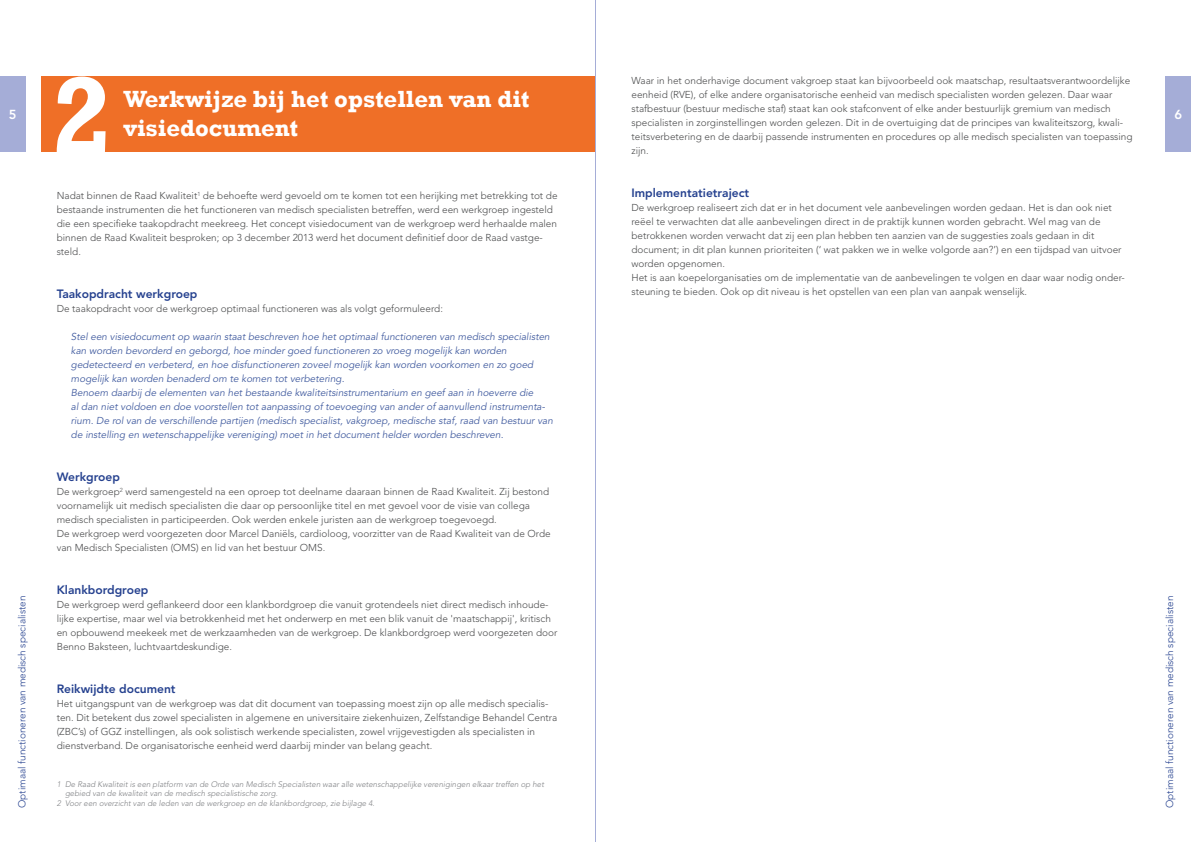
<style>
.page{position:relative;width:1191px;height:842px;background:#fff}
.page>*{position:absolute;margin:0;border:0;box-sizing:border-box;transform-origin:0 0}
.t1{font:700 24px/28.8px "Rockwell";color:#fff}
.t2{font:800 13px "Avenir LT Std";color:#fff}
.t3{font:800 12px "Avenir LT Std";color:#25418f}
.t4{font:300 10px/14px "Avenir LT Std";color:#4b4c4d}
.t5{font:italic 10px/14px "Avenir LT Std";color:#435da0}
.t6{font:300 10px "Avenir LT Std";color:#25418f}
.t7{font:italic 300 8px "Avenir LT Std";color:#808285}
</style>
<div class="page">
<div style="left:1165px;top:77px;width:26px;height:75px;background:#a5add7"></div>
<div style="left:0;top:77px;width:26px;height:75px;background:#a5add7"></div>
<div style="left:41px;top:77px;width:554px;height:75px;background:#ef6f27"></div>
<svg style="left:57px;top:77px;width:49px;height:75px"></svg>
<hr style="left:595px;top:0;width:1px;height:842px;background:#a5add7">
<p class="t4" style="left:631px;top:74px;width:502px">Waar in het onderhavige document vakgroep staat kan bijvoorbeeld ook maatschap, resultaatsverantwoordelijke eenheid (RVE), of elke andere organisatorische eenheid van medisch specialisten worden gelezen. Daar waar stafbestuur (bestuur medische staf) staat kan ook stafconvent of elke ander bestuurlijk gremium van medisch specialisten in zorginstellingen worden gelezen. Dit in de overtuiging dat de principes van kwaliteitszorg, kwali&shy;teitsverbetering en de daarbij passende instrumenten en procedures op alle medisch specialisten van toepassing zijn.</p>
<p class="t3" style="left:631px;top:185px;width:119px">Implementatietraject</p>
<p class="t4" style="left:631px;top:200px;width:495px">De werkgroep realiseert zich dat er in het document vele aanbevelingen worden gedaan. Het is dan ook niet reëel te verwachten dat alle aanbevelingen direct in de praktijk kunnen worden gebracht. Wel mag van de betrokkenen worden verwacht dat zij een plan hebben ten aanzien van de suggesties zoals gedaan in dit document; in dit plan kunnen prioriteiten (‘ wat pakken we in welke volgorde aan?’) en een tijdspad van uitvoer worden opgenomen.<br>Het is aan koepelorganisaties om de implementatie van de aanbevelingen te volgen en daar waar nodig onder&shy;steuning te bieden. Ook op dit niveau is het opstellen van een plan van aanpak wenselijk.</p>
<h1 class="t1" style="left:123px;top:85px;width:407px">Werkwijze bij het opstellen van dit visiedocument</h1>
<h2 class="t2" style="left:9px;top:107px;width:9px">5</h2>
<h2 class="t2" style="left:1174px;top:107px;width:9px">6</h2>
<p class="t4" style="left:57px;top:188px;width:502px">Nadat binnen de Raad Kwaliteit<sup>1</sup> de behoefte werd gevoeld om te komen tot een herijking met betrekking tot de bestaande instrumenten die het functioneren van medisch specialisten betreffen, werd een werkgroep ingesteld die een specifieke taakopdracht meekreeg. Het concept visiedocument van de werkgroep werd herhaalde malen binnen de Raad Kwaliteit besproken; op 3 december 2013 werd het document definitief door de Raad vastge&shy;steld.</p>
<p class="t3" style="left:57px;top:287px;width:142px">Taakopdracht werkgroep</p>
<p class="t4" style="left:57px;top:302px;width:388px">De taakopdracht voor de werkgroep optimaal functioneren was als volgt geformuleerd:</p>
<p class="t5" style="left:71px;top:330px;width:483px">Stel een visiedocument op waarin staat beschreven hoe het optimaal functioneren van medisch specialisten kan worden bevorderd en geborgd, hoe minder goed functioneren zo vroeg mogelijk kan worden gedetecteerd en verbeterd, en hoe disfunctioneren zoveel mogelijk kan worden voorkomen en zo goed mogelijk kan worden benaderd om te komen tot verbetering.<br>Benoem daarbij de elementen van het bestaande kwaliteitsinstrumentarium en geef aan in hoeverre die<br>al dan niet voldoen en doe voorstellen tot aanpassing of toevoeging van ander of aanvullend instrumenta&shy;rium. De rol van de verschillende partijen (medisch specialist, vakgroep, medische staf, raad van bestuur van de instelling en wetenschappelijke vereniging) moet in het document helder worden beschreven.</p>
<p class="t3" style="left:57px;top:470px;width:65px">Werkgroep</p>
<p class="t4" style="left:57px;top:484px;width:495px">De werkgroep<sup>2</sup> werd samengesteld na een oproep tot deelname daaraan binnen de Raad Kwaliteit. Zij bestond voornamelijk uit medisch specialisten die daar op persoonlijke titel en met gevoel voor de visie van collega medisch specialisten in participeerden. Ook werden enkele juristen aan de werkgroep toegevoegd.<br>De werkgroep werd voorgezeten door Marcel Daniëls, cardioloog, voorzitter van de Raad Kwaliteit van de Orde van Medisch Specialisten (OMS) en lid van het bestuur OMS.</p>
<p class="t3" style="left:57px;top:582px;width:93px">Klankbordgroep</p>
<p class="t4" style="left:57px;top:597px;width:502px">De werkgroep werd geflankeerd door een klankbordgroep die vanuit grotendeels niet direct medisch inhoude&shy;lijke expertise, maar wel via betrokkenheid met het onderwerp en met een blik vanuit de 'maatschappij', kritisch en opbouwend meekeek met de werkzaamheden van de werkgroep. De klankbordgroep werd voorgezeten door Benno Baksteen, luchtvaartdeskundige.</p>
<p class="t3" style="left:57px;top:681px;width:120px">Reikwijdte document</p>
<p class="t4" style="left:57px;top:696px;width:502px">Het uitgangspunt van de werkgroep was dat dit document van toepassing moest zijn op alle medisch specialis&shy;ten. Dit betekent dus zowel specialisten in algemene en universitaire ziekenhuizen, Zelfstandige Behandel Centra (ZBC’s) of GGZ instellingen, als ook solistisch werkende specialisten, zowel vrijgevestigden als specialisten in dienstverband. De organisatorische eenheid werd daarbij minder van belang geacht.</p>
<p class="t7" style="left:57px;top:779px;width:489px">1 De Raad Kwaliteit is een platform van de Orde van Medisch Specialisten waar alle wetenschappelijke verenigingen elkaar treffen op het</p>
<p class="t7" style="left:65px;top:789px;width:214px">gebied van de kwaliteit van de medisch specialistische zorg.</p>
<p class="t7" style="left:57px;top:798px;width:319px">2 Voor een overzicht van de leden van de werkgroep en de klankbordgroep, zie bijlage 4.</p>
<p class="t6" style="left:16px;top:808px;width:214px;rotate:-90deg">Optimaal functioneren van medisch specialisten</p>
<p class="t6" style="left:1163px;top:808px;width:214px;rotate:-90deg">Optimaal functioneren van medisch specialisten</p>
</div>
